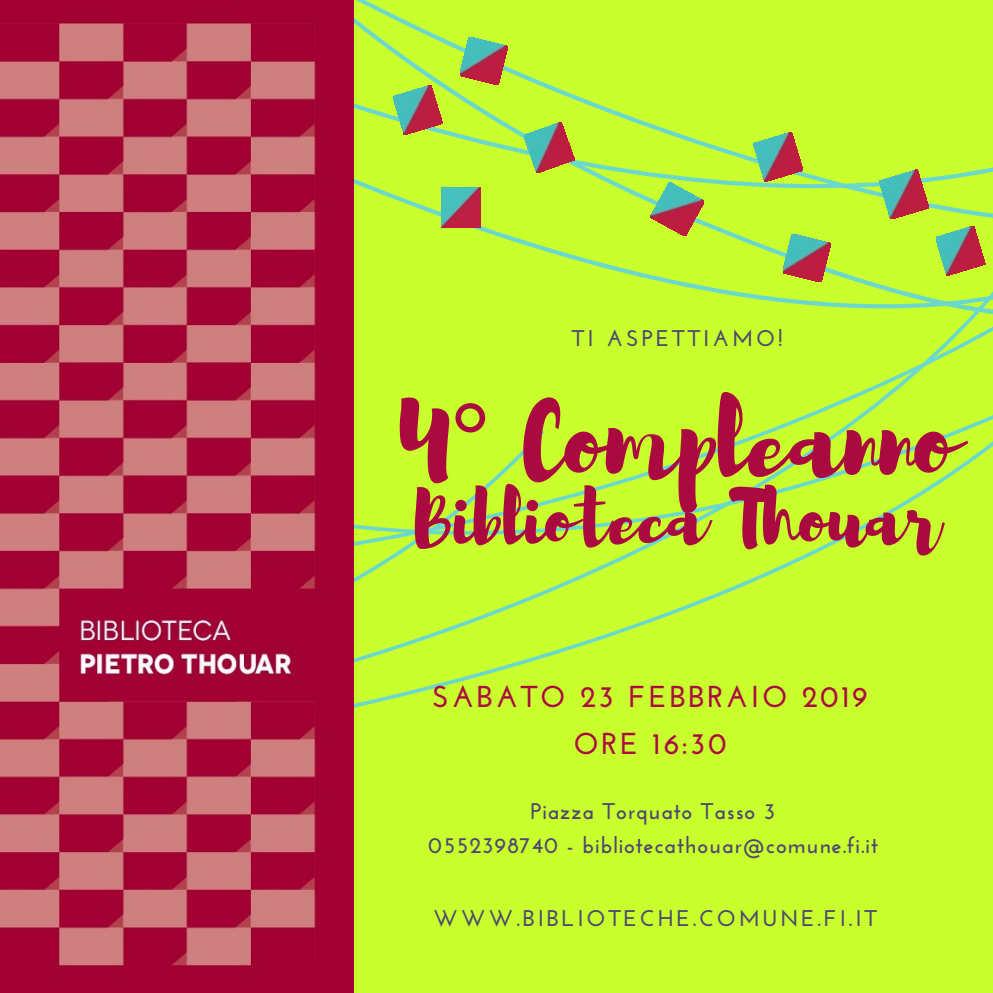
<style>
.page{position:relative;width:993px;height:993px;background:#fff}
.page>*{position:absolute;margin:0;border:0;box-sizing:border-box;transform-origin:0 0}
.t1{font:105.75px "Brusher";color:#ab0a40}
.t2{font:75.5px "Brusher";color:#ab0a40}
.t3{font:700 30.25px/47px "Josefin Sans";letter-spacing:.09em;color:#ab0a40;text-align:center}
.t4{font:700 22.75px/33.8px "Josefin Sans";letter-spacing:.04em;color:#4d4771;text-align:center}
.t5{font:700 22.75px "Josefin Sans";letter-spacing:.12em;color:#4d4771}
.t6{font:700 22.75px "Josefin Sans";letter-spacing:.13em;color:#4d4771}
.s1{font-family:"Liberation Sans"}
</style>
<div class="page">
<div style="left:0;top:0;width:992px;height:992px;background:#c8ff2c"></div>
<svg style="left:353px;top:46px;width:639px;height:224px"></svg>
<svg style="left:353px;top:279px;width:639px;height:490px"></svg>
<svg style="left:353px;top:0;width:106px;height:64px"></svg>
<img style="left:0;top:0;width:353px;height:992px">
<img style="left:441px;top:188px;width:39px;height:39px">
<img style="left:524px;top:122px;width:50px;height:50px">
<img style="left:650px;top:182px;width:53px;height:54px">
<img style="left:782px;top:234px;width:48px;height:48px">
<img style="left:879px;top:170px;width:49px;height:49px">
<img style="left:935px;top:226px;width:49px;height:49px">
<img style="left:753px;top:132px;width:49px;height:49px">
<img style="left:459px;top:37px;width:48px;height:48px">
<img style="left:393px;top:85px;width:49px;height:49px">
<p class="t6" style="left:571px;top:329px;width:212px">TI ASPETTIAMO!</p>
<h1 class="t1" style="left:396px;top:371px;width:560px">4<span class="s1">°</span> Compleanno</h1>
<h2 class="t2" style="left:414px;top:469px;width:523px">Biblioteca Thouar</h2>
<h3 class="t3" style="left:432px;top:676px;width:438px">SABATO 23 FEBBRAIO 2019<br>ORE 16:30</h3>
<p class="t4" style="left:428px;top:796px;width:451px">Piazza Torquato Tasso 3<br>0552398740 - bibliotecathouar@comune.fi.it</p>
<p class="t5" style="left:433px;top:908px;width:445px">WWW.BIBLIOTECHE.COMUNE.FI.IT</p>
</div>
